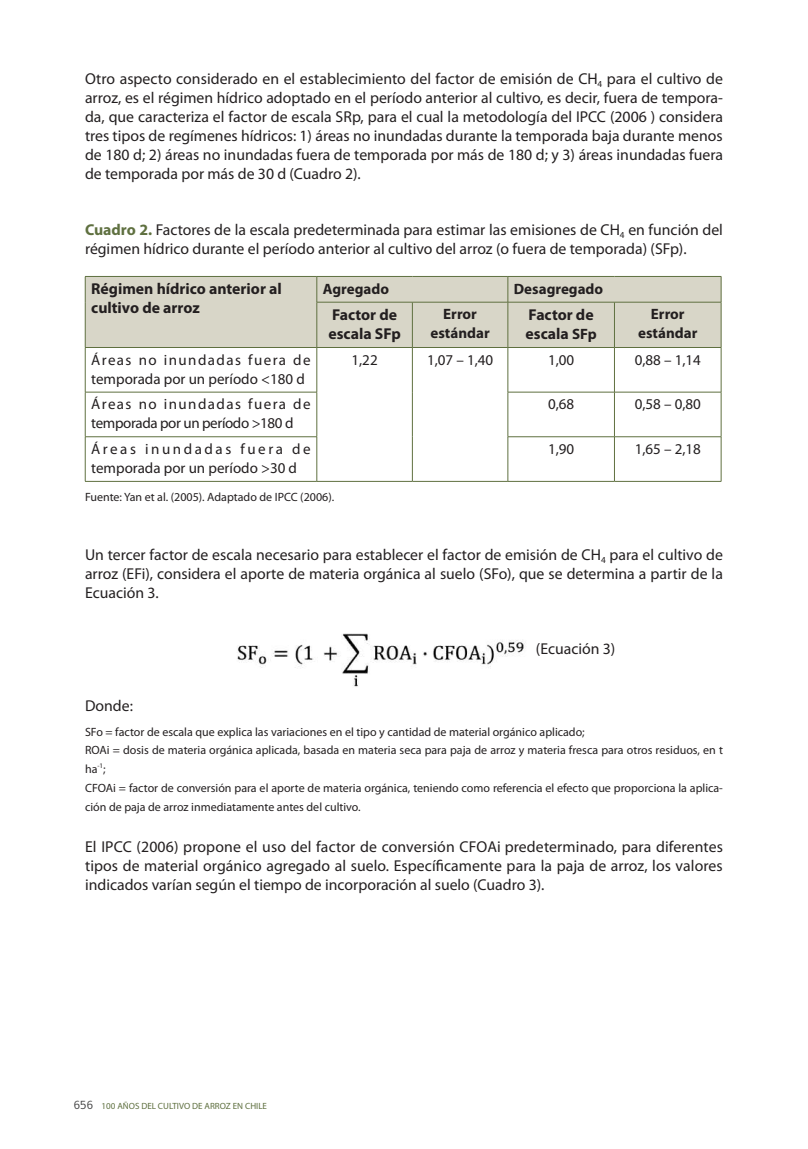
<style>
.page{position:relative;width:808px;height:1149px;background:#fff}
.page>*{position:absolute;margin:0;border:0;box-sizing:border-box;transform-origin:0 0}
.t1{font:15.75px/18.9px "Myriad Pro";color:#231f20;text-align:justify}
.t2{font:700 15.75px/18.9px "Myriad Pro";color:#231f20}
.t3{font:15px/18.9px "Myriad Pro";color:#231f20}
.t4{font:15px/18.9px "Myriad Pro";letter-spacing:-.02em;color:#231f20}
.t5{font:700 15px/18.9px "Myriad Pro";color:#231f20;text-align:center}
.t6{font:12px/18.9px "Myriad Pro";color:#231f20}
.t7{font:9px "Myriad Pro";color:#5f7040}
.t8{font:7.05px "Myriad Pro";color:#231f20}
.s1{font-weight:700;color:#5f7040}
.s2{font-size:15px}
.s3{font-family:"gob CL";font-size:12px;color:#3e3e3f}
</style>
<div class="page">
<div style="left:86px;top:277px;width:635px;height:70px;background:#d8d6c8"></div>
<svg style="left:721px;top:276px;width:1px;height:26px"></svg>
<hr style="left:317px;top:481px;width:95px;height:1px;background:#5f7040">
<hr style="left:412px;top:481px;width:96px;height:1px;background:#5f7040">
<hr style="left:85px;top:276px;width:232px;height:1px;background:#5f7040">
<svg style="left:85px;top:277px;width:1px;height:25px"></svg>
<hr style="left:317px;top:276px;width:95px;height:1px;background:#5f7040">
<svg style="left:317px;top:277px;width:1px;height:25px"></svg>
<hr style="left:412px;top:276px;width:96px;height:1px;background:#5f7040">
<hr style="left:508px;top:276px;width:106px;height:1px;background:#5f7040">
<svg style="left:508px;top:277px;width:1px;height:25px"></svg>
<hr style="left:614px;top:276px;width:107px;height:1px;background:#5f7040">
<hr style="left:85px;top:302px;width:1px;height:45px;background:#5f7040">
<hr style="left:317px;top:302px;width:95px;height:1px;background:#5f7040">
<hr style="left:317px;top:302px;width:1px;height:45px;background:#5f7040">
<hr style="left:412px;top:302px;width:96px;height:1px;background:#5f7040">
<hr style="left:412px;top:302px;width:1px;height:45px;background:#5f7040">
<hr style="left:508px;top:302px;width:106px;height:1px;background:#5f7040">
<hr style="left:508px;top:302px;width:1px;height:45px;background:#5f7040">
<hr style="left:614px;top:302px;width:107px;height:1px;background:#5f7040">
<hr style="left:614px;top:302px;width:1px;height:45px;background:#5f7040">
<hr style="left:721px;top:302px;width:1px;height:45px;background:#5f7040">
<hr style="left:85px;top:347px;width:232px;height:1px;background:#5f7040">
<hr style="left:85px;top:347px;width:1px;height:45px;background:#5f7040">
<hr style="left:317px;top:347px;width:95px;height:1px;background:#5f7040">
<hr style="left:317px;top:347px;width:1px;height:45px;background:#5f7040">
<hr style="left:412px;top:347px;width:96px;height:1px;background:#5f7040">
<hr style="left:412px;top:347px;width:1px;height:45px;background:#5f7040">
<hr style="left:508px;top:347px;width:106px;height:1px;background:#5f7040">
<hr style="left:508px;top:347px;width:1px;height:45px;background:#5f7040">
<hr style="left:614px;top:347px;width:107px;height:1px;background:#5f7040">
<hr style="left:614px;top:347px;width:1px;height:45px;background:#5f7040">
<hr style="left:721px;top:347px;width:1px;height:45px;background:#5f7040">
<hr style="left:85px;top:392px;width:232px;height:1px;background:#5f7040">
<hr style="left:85px;top:392px;width:1px;height:44px;background:#5f7040">
<hr style="left:317px;top:392px;width:1px;height:44px;background:#5f7040">
<hr style="left:412px;top:392px;width:1px;height:44px;background:#5f7040">
<hr style="left:508px;top:392px;width:106px;height:1px;background:#5f7040">
<hr style="left:508px;top:392px;width:1px;height:44px;background:#5f7040">
<hr style="left:614px;top:392px;width:107px;height:1px;background:#5f7040">
<hr style="left:614px;top:392px;width:1px;height:44px;background:#5f7040">
<hr style="left:721px;top:392px;width:1px;height:44px;background:#5f7040">
<hr style="left:85px;top:436px;width:232px;height:1px;background:#5f7040">
<hr style="left:85px;top:437px;width:1px;height:44px;background:#5f7040">
<hr style="left:317px;top:437px;width:1px;height:44px;background:#5f7040">
<hr style="left:412px;top:436px;width:1px;height:45px;background:#5f7040">
<hr style="left:508px;top:436px;width:106px;height:1px;background:#5f7040">
<hr style="left:508px;top:437px;width:1px;height:44px;background:#5f7040">
<hr style="left:614px;top:436px;width:107px;height:1px;background:#5f7040">
<hr style="left:614px;top:437px;width:1px;height:44px;background:#5f7040">
<hr style="left:721px;top:437px;width:1px;height:44px;background:#5f7040">
<hr style="left:85px;top:481px;width:232px;height:1px;background:#5f7040">
<hr style="left:508px;top:481px;width:106px;height:1px;background:#5f7040">
<hr style="left:614px;top:481px;width:107px;height:1px;background:#5f7040">
<img style="left:237px;top:633px;width:288px;height:54px">
<p class="t1" style="left:85px;top:69px;width:639px">Otro aspecto considerado en el establecimiento del factor de emisión de CH<sub>4</sub> para el cultivo de arroz, es el régimen hídrico adoptado en el período anterior al cultivo, es decir, fuera de tempora&shy;da, que caracteriza el factor de escala SRp, para el cual la metodología del IPCC (2006 ) considera tres tipos de regímenes hídricos: 1) áreas no inundadas durante la temporada baja durante menos de 180 d; 2) áreas no inundadas fuera de temporada por más de 180 d; y 3) áreas inundadas fuera de temporada por más de 30 d (Cuadro 2).</p>
<p class="t1" style="left:85px;top:220px;width:639px"><span class="s1">Cuadro 2.</span> Factores de la escala predeterminada para estimar las emisiones de CH<sub>4</sub> en función del régimen hídrico durante el período anterior al cultivo del arroz (o fuera de temporada) (SFp).</p>
<p class="t2" style="left:91px;top:279px;width:192px">Régimen hídrico anterior al cultivo de arroz</p>
<p class="t5" style="left:323px;top:278px;width:68px">Agregado</p>
<p class="t5" style="left:514px;top:278px;width:91px">Desagregado</p>
<p class="t2" style="left:328px;top:304px;width:74px">Factor de escala SFp</p>
<p class="t5" style="left:430px;top:304px;width:61px">Error estándar</p>
<p class="t2" style="left:526px;top:304px;width:73px">Factor de escala <span class="s2">SFp</span></p>
<p class="t5" style="left:638px;top:304px;width:61px">Error estándar</p>
<p class="t3" style="left:91px;top:350px;width:221px">Áreas no inundadas fuera de temporada por un período &lt;180 d</p>
<p class="t3" style="left:351px;top:350px;width:28px">1,22</p>
<p class="t3" style="left:427px;top:350px;width:68px">1,07 – 1,40</p>
<p class="t3" style="left:548px;top:350px;width:28px">1,00</p>
<p class="t3" style="left:635px;top:350px;width:68px">0,88 – 1,14</p>
<p class="t4" style="left:91px;top:394px;width:221px">Áreas no inundadas fuera de temporada por un período &gt;180 d</p>
<p class="t3" style="left:548px;top:394px;width:28px">0,68</p>
<p class="t3" style="left:635px;top:394px;width:68px">0,58 – 0,80</p>
<p class="t3" style="left:91px;top:439px;width:221px">Áreas inundadas fuera de temporada por un período &gt;30 d</p>
<p class="t3" style="left:548px;top:439px;width:28px">1,90</p>
<p class="t3" style="left:635px;top:439px;width:68px">1,65 – 2,18</p>
<p class="t6" style="left:85px;top:487px;width:251px">Fuente: Yan et al. (2005). Adaptado de IPCC (2006).</p>
<p class="t1" style="left:85px;top:545px;width:639px">Un tercer factor de escala necesario para establecer el factor de emisión de CH<sub>4</sub> para el cultivo de arroz (EFi), considera el aporte de materia orgánica al suelo (SFo), que se determina a partir de la Ecuación 3.</p>
<p class="t1" style="left:536px;top:639px;width:81px">(Ecuación 3)</p>
<p class="t1" style="left:85px;top:695px;width:49px">Donde:</p>
<p class="t6" style="left:85px;top:721px;width:639px">SFo = factor de escala que explica las variaciones en el tipo y cantidad de material orgánico aplicado;<br>ROAi = dosis de materia orgánica aplicada, basada en materia seca para paja de arroz y materia fresca para otros residuos, en t ha</p>
<p class="t8" style="left:97px;top:760px;width:7px">-1</p>
<p class="t6" style="left:85px;top:759px;width:639px;text-indent:18px">;<br>CFOAi = factor de conversión para el aporte de materia orgánica, teniendo como referencia el efecto que proporciona la aplica&shy;ción de paja de arroz inmediatamente antes del cultivo.</p>
<p class="t1" style="left:85px;top:836px;width:639px">El IPCC (2006) propone el uso del factor de conversión CFOAi predeterminado, para diferentes tipos de material orgánico agregado al suelo. Específicamente para la paja de arroz, los valores indicados varían según el tiempo de incorporación al suelo (Cuadro 3).</p>
<p class="t7" style="left:74px;top:1099px;width:195px"><span class="s3">656</span> 100 AÑOS DEL CULTIVO DE ARROZ EN CHILE</p>
</div>
